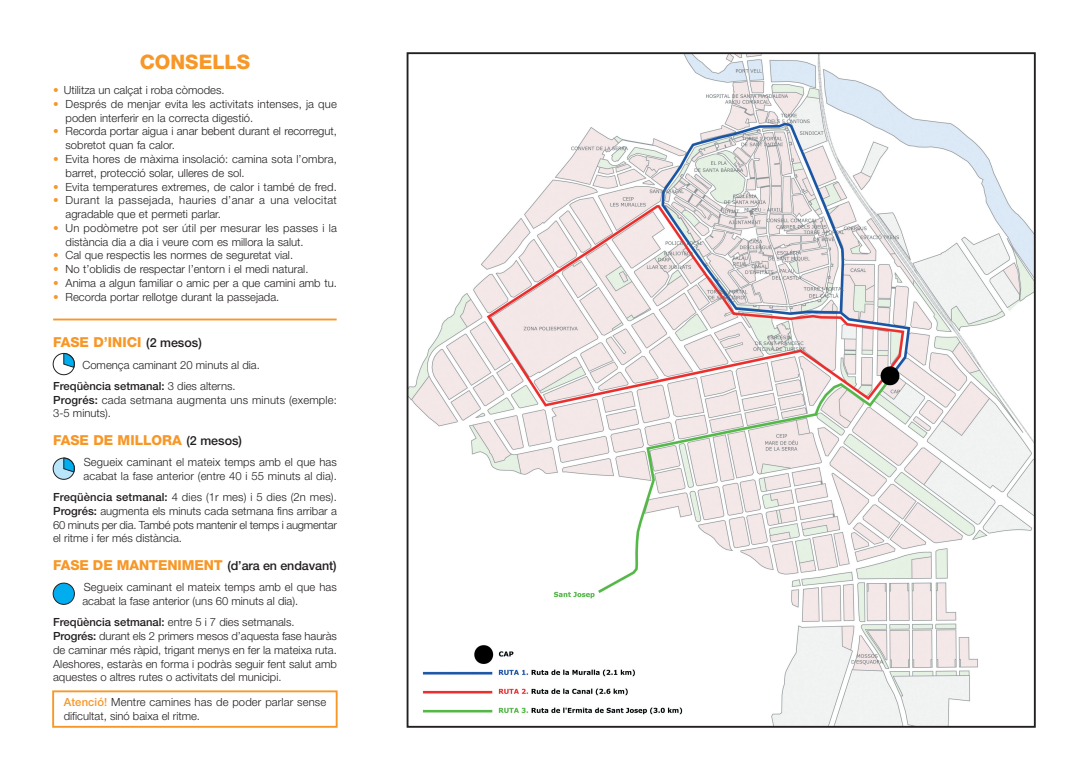
<style>
.page{position:relative;width:1088px;height:780px;background:#fff}
.page>*{position:absolute;margin:0;border:0;box-sizing:border-box;transform-origin:0 0}
.t1{font:800 20px "Helvetica Neue";color:#f79727}
.t2{font:800 13.75px "Helvetica Neue";letter-spacing:-.005em;color:#f79727}
.t3{font:300 11.25px/13.8px "Helvetica Neue";color:#231f20}
.t4{font:300 11.25px/13.8px "Helvetica Neue";letter-spacing:.03em;color:#231f20}
.s1{color:#f79727}
.s2{font-weight:500;font-size:12.5px;color:#231f20}
.s3{font-weight:500}
.s4{font-weight:500;color:#f79727}
</style>
<div class="page">
<hr style="left:53px;top:318px;width:284px;height:2px;background:#f79727">
<div style="left:53px;top:353px;width:22px;height:22px;border:1px solid #231f20;border-radius:50%"></div>
<svg style="left:63px;top:353px;width:12px;height:15px"></svg>
<div style="left:53px;top:582px;width:22px;height:22px;background:#00aeef;border:1px solid #231f20;border-radius:50%"></div>
<div style="left:53px;top:457px;width:22px;height:22px;background:#b9e5fa;border:1px solid #231f20;border-radius:50%"></div>
<svg style="left:63px;top:457px;width:12px;height:15px"></svg>
<div style="left:52px;top:690px;width:286px;height:37px;border:2px solid #f79727"></div>
<img style="left:410px;top:55px;width:623px;height:669px">
<h1 class="t1" style="left:140px;top:55px;width:112px">CONSELLS</h1>
<p class="t3" style="left:53px;top:84px;width:173px"><span class="s1">•</span> Utilitza un calçat i roba còmodes.</p>
<p class="t3" style="left:66px;top:98px;width:273px;text-indent:-12px"><span class="s1">•</span> Després de menjar evita les activitats intenses, ja que poden interferir en la correcta digestió.</p>
<p class="t3" style="left:66px;top:126px;width:273px;text-indent:-12px"><span class="s1">•</span> Recorda portar aigua i anar bebent durant el recorregut, sobretot quan fa calor.</p>
<p class="t3" style="left:66px;top:153px;width:273px;text-indent:-12px"><span class="s1">•</span> Evita hores de màxima insolació: camina sota l’ombra, barret, protecció solar, ulleres de sol.</p>
<p class="t3" style="left:53px;top:181px;width:285px"><span class="s1">•</span> Evita temperatures extremes, de calor i també de fred.</p>
<p class="t4" style="left:66px;top:194px;width:273px;text-indent:-12px"><span class="s1">•</span> Durant la passejada, hauries d’anar a una velocitat agradable que et permeti parlar.</p>
<p class="t3" style="left:66px;top:222px;width:273px;text-indent:-12px"><span class="s1">•</span> Un podòmetre pot ser útil per mesurar les passes i la distància dia a dia i veure com es millora la salut.</p>
<p class="t3" style="left:53px;top:249px;width:241px"><span class="s1">•</span> Cal que respectis les normes de seguretat vial.</p>
<p class="t3" style="left:53px;top:263px;width:257px"><span class="s1">•</span> No t’oblidis de respectar l’entorn i el medi natural.</p>
<p class="t3" style="left:53px;top:277px;width:285px"><span class="s1">•</span> Anima a algun familiar o amic per a que camini amb tu.</p>
<p class="t3" style="left:53px;top:291px;width:228px"><span class="s1">•</span> Recorda portar rellotge durant la passejada.</p>
<p class="t2" style="left:53px;top:337px;width:150px">FASE D’INICI <span class="s2">(2 mesos)</span></p>
<p class="t3" style="left:53px;top:355px;width:208px;line-height:21.2px;text-indent:29px">Comença caminant 20 minuts al dia.<br><span class="s3">Freqüència setmanal:</span> 3 dies alterns.</p>
<p class="t3" style="left:53px;top:394px;width:285px"><span class="s3">Progrés:</span> cada setmana augmenta uns minuts (exemple:<br>3-5 minuts).</p>
<p class="t2" style="left:53px;top:435px;width:190px">FASE DE MILLORA <span class="s2">(2 mesos)</span></p>
<p class="t3" style="left:83px;top:456px;width:255px">Segueix caminant el mateix temps amb el que has acabat la fase anterior (entre 40 i 55 minuts al dia).</p>
<p class="t3" style="left:53px;top:491px;width:285px;text-align:justify"><span class="s3">Freqüència setmanal:</span> 4 dies (1r mes) i 5 dies (2n mes).<br><span class="s3">Progrés:</span> augmenta els minuts cada setmana fins arribar a 60 minuts per dia. També pots mantenir el temps i augmentar el ritme i fer més distància.</p>
<p class="t2" style="left:53px;top:560px;width:285px">FASE DE MANTENIMENT <span class="s2">(d’ara en endavant)</span></p>
<p class="t3" style="left:82px;top:581px;width:256px">Segueix caminant el mateix temps amb el que has acabat la fase anterior (uns 60 minuts al dia).</p>
<p class="t3" style="left:53px;top:616px;width:285px"><span class="s3">Freqüència setmanal:</span> entre 5 i 7 dies setmanals.<br><span class="s3">Progrés:</span> durant els 2 primers mesos d’aquesta fase hauràs de caminar més ràpid, trigant menys en fer la mateixa ruta.<br>Aleshores, estaràs en forma i podràs seguir fent salut amb aquestes o altres rutes o activitats del municipi.</p>
<p class="t3" style="left:64px;top:696px;width:264px"><span class="s4">Atenció!</span> Mentre camines has de poder parlar sense dificultat, sinó baixa el ritme.</p>
</div>
